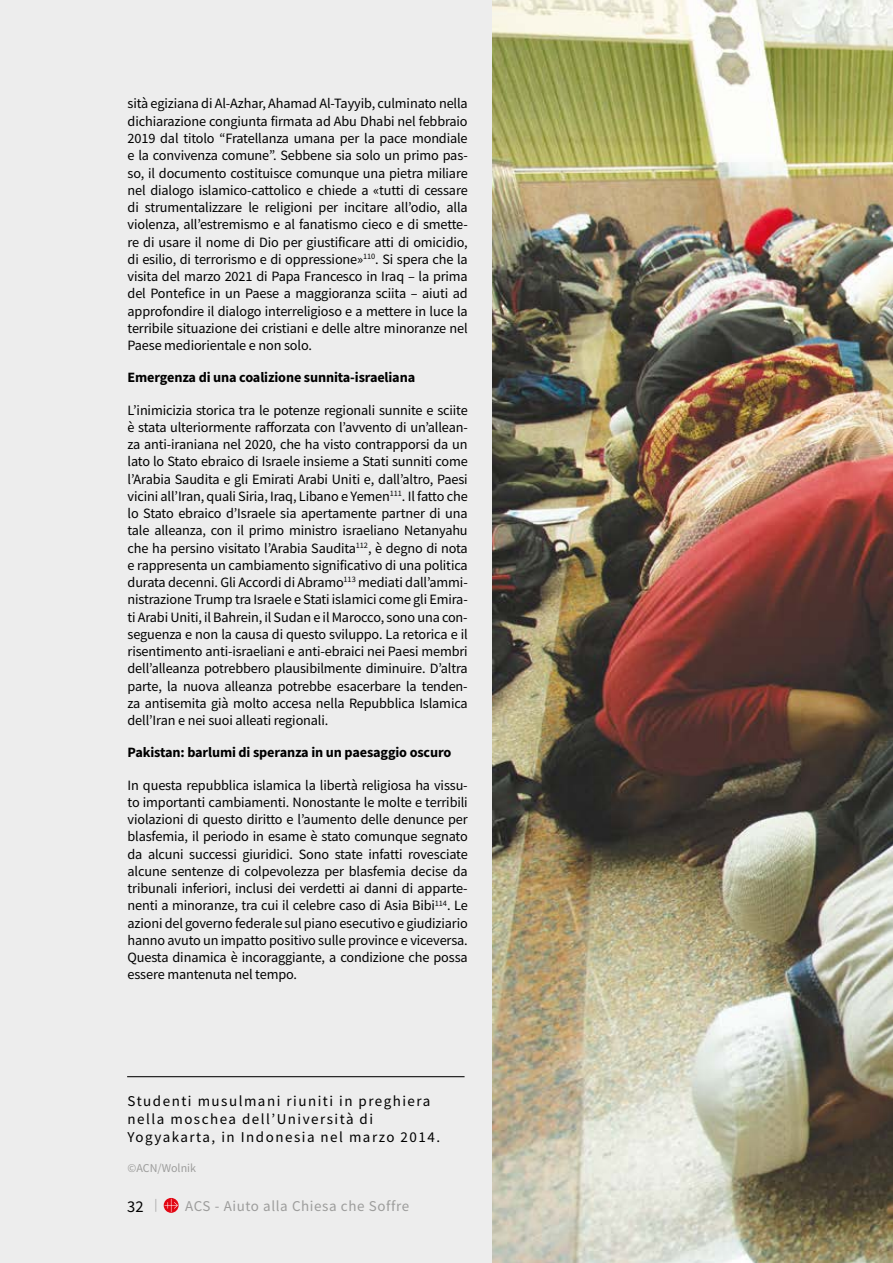
<style>
.page{position:relative;width:893px;height:1263px;background:#fff}
.page>*{position:absolute;margin:0;border:0;box-sizing:border-box;transform-origin:0 0}
.t1{font:16.5px "Source Sans Pro";color:#000}
.t2{font:15px/18px "Source Sans Pro";letter-spacing:.1em;color:#000}
.t3{font:15px "Source Sans Pro";letter-spacing:.04em;color:#9d9d9c}
.t4{font:14.25px/17.2px "Source Sans Pro";letter-spacing:-.01em;color:#000;text-align:justify}
.t5{font:700 14.25px "Source Sans Pro";letter-spacing:-.01em;color:#000}
.t6{font:12px "Source Sans Pro";color:#9d9d9c}
</style>
<div class="page">
<div style="left:0;top:0;width:612px;height:1263px;background:#ededed"></div>
<img style="left:492px;top:0;width:401px;height:1263px">
<hr style="left:127px;top:1076px;width:338px;height:1px;background:#000">
<svg style="left:155px;top:1199px;width:1px;height:13px"></svg>
<svg style="left:164px;top:1198px;width:15px;height:15px"></svg>
<svg style="left:164px;top:1199px;width:14px;height:13px"></svg>
<p class="t4" style="left:128px;top:95px;width:342px">sità egiziana di Al-Azhar, Ahamad Al-Tayyib, culminato nella dichiarazione congiunta firmata ad Abu Dhabi nel febbraio 2019 dal titolo “Fratellanza umana per la pace mondiale e la convivenza comune”. Sebbene sia solo un primo pas&shy;so, il documento costituisce comunque una pietra miliare nel dialogo islamico-cattolico e chiede a «tutti di cessare di strumentalizzare le religioni per incitare all’odio, alla violenza, all’estremismo e al fanatismo cieco e di smette&shy;re di usare il nome di Dio per giustificare atti di omicidio, di esilio, di terrorismo e di oppressione»<sup>110</sup>. Si spera che la visita del marzo 2021 di Papa Francesco in Iraq – la prima del Pontefice in un Paese a maggioranza sciita – aiuti ad approfondire il dialogo interreligioso e a mettere in luce la terribile situazione dei cristiani e delle altre minoranze nel Paese mediorientale e non solo.</p>
<p class="t5" style="left:128px;top:368px;width:289px">Emergenza di una coalizione sunnita-israeliana</p>
<p class="t4" style="left:128px;top:401px;width:342px">L’inimicizia storica tra le potenze regionali sunnite e sciite è stata ulteriormente rafforzata con l’avvento di un’allean&shy;za anti-iraniana nel 2020, che ha visto contrapporsi da un lato lo Stato ebraico di Israele insieme a Stati sunniti come l’Arabia Saudita e gli Emirati Arabi Uniti e, dall’altro, Paesi vicini all’Iran, quali Siria, Iraq, Libano e Yemen<sup>111</sup>. Il fatto che lo Stato ebraico d’Israele sia apertamente partner di una tale alleanza, con il primo ministro israeliano Netanyahu che ha persino visitato l’Arabia Saudita<sup>112</sup>, è degno di nota e rappresenta un cambiamento significativo di una politica durata decenni. Gli Accordi di Abramo<sup>113</sup> mediati dall’ammi&shy;nistrazione Trump tra Israele e Stati islamici come gli Emira&shy;ti Arabi Uniti, il Bahrein, il Sudan e il Marocco, sono una con&shy;seguenza e non la causa di questo sviluppo. La retorica e il risentimento anti-israeliani e anti-ebraici nei Paesi membri dell’alleanza potrebbero plausibilmente diminuire. D’altra parte, la nuova alleanza potrebbe esacerbare la tenden&shy;za antisemita già molto accesa nella Repubblica Islamica dell’Iran e nei suoi alleati regionali.</p>
<p class="t5" style="left:128px;top:743px;width:325px">Pakistan: barlumi di speranza in un paesaggio oscuro</p>
<p class="t4" style="left:128px;top:776px;width:342px">In questa repubblica islamica la libertà religiosa ha vissu&shy;to importanti cambiamenti. Nonostante le molte e terribili violazioni di questo diritto e l’aumento delle denunce per blasfemia, il periodo in esame è stato comunque segnato da alcuni successi giuridici. Sono state infatti rovesciate alcune sentenze di colpevolezza per blasfemia decise da tribunali inferiori, inclusi dei verdetti ai danni di apparte&shy;nenti a minoranze, tra cui il celebre caso di Asia Bibi<sup>114</sup>. Le azioni del governo federale sul piano esecutivo e giudiziario hanno avuto un impatto positivo sulle province e viceversa.<br>Questa dinamica è incoraggiante, a condizione che possa essere mantenuta nel tempo.</p>
<p class="t2" style="left:128px;top:1092px;width:314px">Studenti musulmani riuniti in preghiera nella moschea dell’Università di<br>Yogyakarta, in Indonesia nel marzo 2014.</p>
<p class="t6" style="left:128px;top:1160px;width:70px">©ACN/Wolnik</p>
<p class="t1" style="left:127px;top:1196px;width:18px">32</p>
<p class="t3" style="left:185px;top:1196px;width:225px">ACS - Aiuto alla Chiesa che Soffre</p>
</div>
